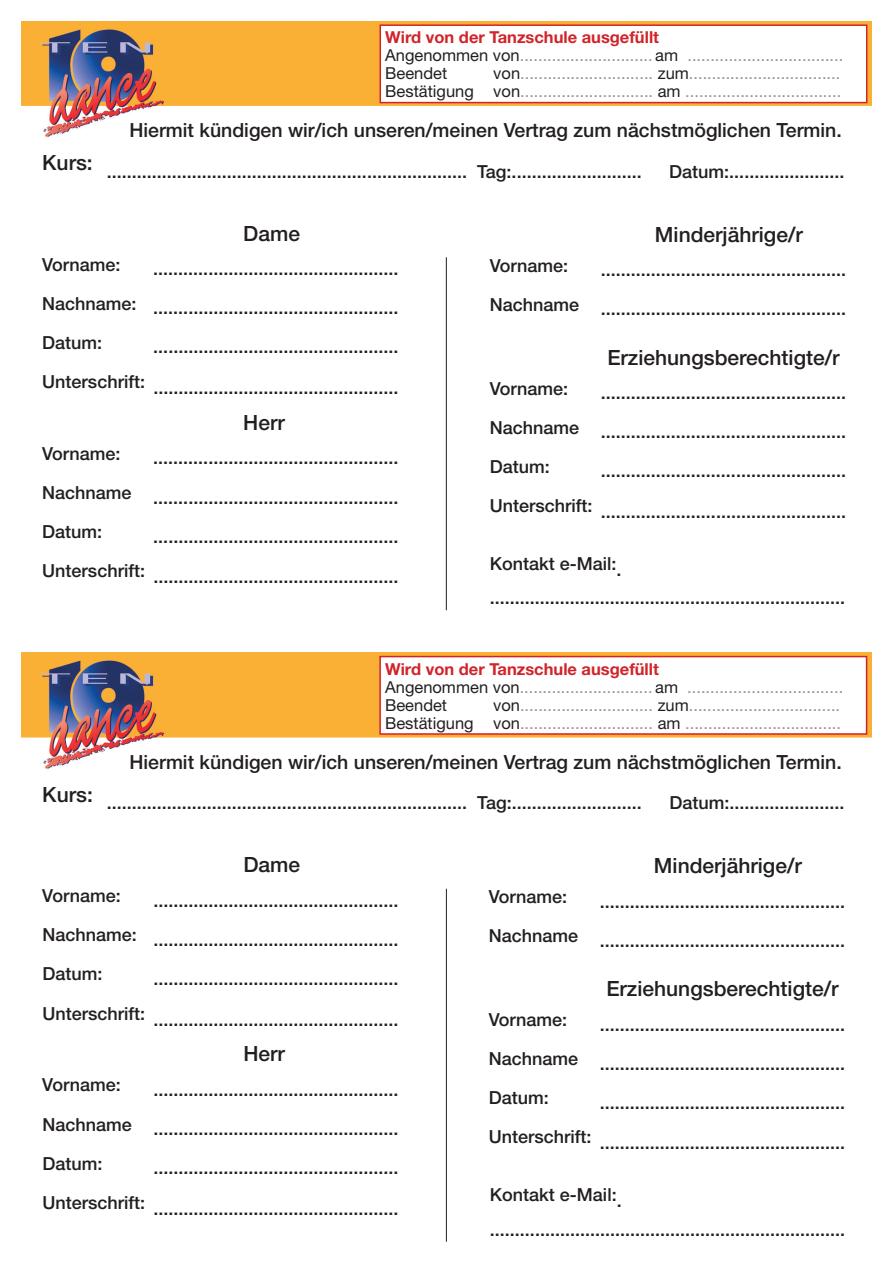
<style>
.page{position:relative;width:893px;height:1263px;background:#fff}
.page>*{position:absolute;margin:0;border:0;box-sizing:border-box;transform-origin:0 0}
.t1{font:500 21px "Helvetica Neue";color:#231f20}
.t2{font:500 19.5px "Helvetica Neue";color:#231f20}
.t3{font:500 18px/39px "Helvetica Neue";color:#231f20;text-align:right}
.t4{font:16.5px/18px "Helvetica Neue";color:#939598}
.t5{font:700 16.5px "Helvetica Neue East A";color:#d1232a}
.s1{color:#231f20}
</style>
<div class="page">
<img style="left:21px;top:21px;width:851px;height:116px">
<hr style="left:446px;top:257px;width:1px;height:353px;background:#231f20">
<div style="left:380px;top:25px;width:487px;height:78px;background:#fff"></div>
<div style="left:379px;top:24px;width:488px;height:79px;border:2px solid #d1232a"></div>
<img style="left:21px;top:653px;width:851px;height:116px">
<div style="left:380px;top:657px;width:487px;height:77px;background:#fff"></div>
<div style="left:379px;top:656px;width:488px;height:79px;border:2px solid #d1232a"></div>
<hr style="left:446px;top:889px;width:1px;height:353px;background:#231f20">
<p class="t5" style="left:385px;top:27px;width:275px">Wird von der Tanzschule ausgefüllt</p>
<p class="t4" style="left:385px;top:46px;width:460px"><span class="s1">Angenommen von</span>............................. <span class="s1">am</span> ..................................<br><span class="s1">Beendet</span></p>
<p class="t4" style="left:385px;top:64px;width:457px;text-align:right"><span class="s1">von</span>............................. <span class="s1">zum</span>.................................<br><span class="s1">Bestätigung von</span>............................. <span class="s1">am</span> ..................................</p>
<p class="t2" style="left:129px;top:119px;width:714px">Hiermit kündigen wir/ich unseren/meinen Vertrag zum nächstmöglichen Termin.</p>
<p class="t3" style="left:42px;top:152px;width:601px"><sup>Kurs:</sup> ........................................................................ Tag:..........................</p>
<p class="t3" style="left:669px;top:152px;width:177px">Datum:.......................</p>
<p class="t1" style="left:243px;top:221px;width:58px">Dame</p>
<p class="t3" style="left:42px;top:245px;width:80px">Vorname:</p>
<p class="t3" style="left:42px;top:249px;width:358px">.................................................<br>Nachname: .................................................</p>
<p class="t3" style="left:42px;top:323px;width:61px">Datum:</p>
<p class="t3" style="left:153px;top:327px;width:247px">.................................................</p>
<p class="t3" style="left:42px;top:368px;width:358px">Unterschrift: .................................................</p>
<p class="t1" style="left:243px;top:410px;width:43px">Herr</p>
<p class="t3" style="left:42px;top:434px;width:80px">Vorname:</p>
<p class="t3" style="left:42px;top:438px;width:358px">.................................................<br>Nachname .................................................</p>
<p class="t3" style="left:42px;top:512px;width:61px">Datum:</p>
<p class="t3" style="left:153px;top:516px;width:247px">.................................................</p>
<p class="t3" style="left:42px;top:557px;width:358px">Unterschrift: .................................................</p>
<p class="t1" style="left:655px;top:222px;width:149px">Minderjährige/r</p>
<p class="t3" style="left:490px;top:246px;width:80px">Vorname:</p>
<p class="t3" style="left:490px;top:250px;width:358px">.................................................<br>Nachname .................................................</p>
<p class="t1" style="left:607px;top:345px;width:234px">Erziehungsberechtigte/r</p>
<p class="t3" style="left:490px;top:369px;width:80px">Vorname:</p>
<p class="t3" style="left:490px;top:373px;width:358px">.................................................<br>Nachname .................................................</p>
<p class="t3" style="left:490px;top:447px;width:61px">Datum:</p>
<p class="t3" style="left:601px;top:451px;width:247px">.................................................</p>
<p class="t3" style="left:490px;top:492px;width:358px">Unterschrift: .................................................</p>
<p class="t3" style="left:490px;top:546px;width:357px;line-height:34.5px;text-align:left">Kontakt e-Mail:. .......................................................................</p>
<p class="t5" style="left:385px;top:658px;width:275px">Wird von der Tanzschule ausgefüllt</p>
<p class="t4" style="left:385px;top:677px;width:460px"><span class="s1">Angenommen von</span>............................. <span class="s1">am</span> ..................................<br><span class="s1">Beendet</span></p>
<p class="t4" style="left:385px;top:695px;width:457px;text-align:right"><span class="s1">von</span>............................. <span class="s1">zum</span>.................................<br><span class="s1">Bestätigung von</span>............................. <span class="s1">am</span> ..................................</p>
<p class="t2" style="left:130px;top:750px;width:714px">Hiermit kündigen wir/ich unseren/meinen Vertrag zum nächstmöglichen Termin.</p>
<p class="t3" style="left:42px;top:783px;width:601px"><sup>Kurs:</sup> ........................................................................ Tag:..........................</p>
<p class="t3" style="left:669px;top:783px;width:177px">Datum:.......................</p>
<p class="t1" style="left:243px;top:852px;width:58px">Dame</p>
<p class="t3" style="left:42px;top:876px;width:80px">Vorname:</p>
<p class="t3" style="left:42px;top:881px;width:358px">.................................................<br>Nachname: .................................................</p>
<p class="t3" style="left:42px;top:954px;width:61px">Datum:</p>
<p class="t3" style="left:153px;top:959px;width:247px">.................................................</p>
<p class="t3" style="left:42px;top:999px;width:358px">Unterschrift: .................................................</p>
<p class="t1" style="left:243px;top:1041px;width:43px">Herr</p>
<p class="t3" style="left:42px;top:1065px;width:80px">Vorname:</p>
<p class="t3" style="left:42px;top:1070px;width:358px">.................................................<br>Nachname .................................................</p>
<p class="t3" style="left:42px;top:1143px;width:61px">Datum:</p>
<p class="t3" style="left:153px;top:1148px;width:247px">.................................................</p>
<p class="t3" style="left:42px;top:1188px;width:358px">Unterschrift: .................................................</p>
<p class="t1" style="left:654px;top:853px;width:149px">Minderjährige/r</p>
<p class="t3" style="left:489px;top:877px;width:80px">Vorname:</p>
<p class="t3" style="left:489px;top:882px;width:358px">.................................................<br>Nachname .................................................</p>
<p class="t1" style="left:606px;top:976px;width:234px">Erziehungsberechtigte/r</p>
<p class="t3" style="left:489px;top:1000px;width:80px">Vorname:</p>
<p class="t3" style="left:489px;top:1005px;width:358px">.................................................<br>Nachname .................................................</p>
<p class="t3" style="left:489px;top:1078px;width:61px">Datum:</p>
<p class="t3" style="left:600px;top:1083px;width:247px">.................................................</p>
<p class="t3" style="left:489px;top:1123px;width:358px">Unterschrift: .................................................</p>
<p class="t3" style="left:490px;top:1177px;width:357px;line-height:34.5px;text-align:left">Kontakt e-Mail:. .......................................................................</p>
</div>
